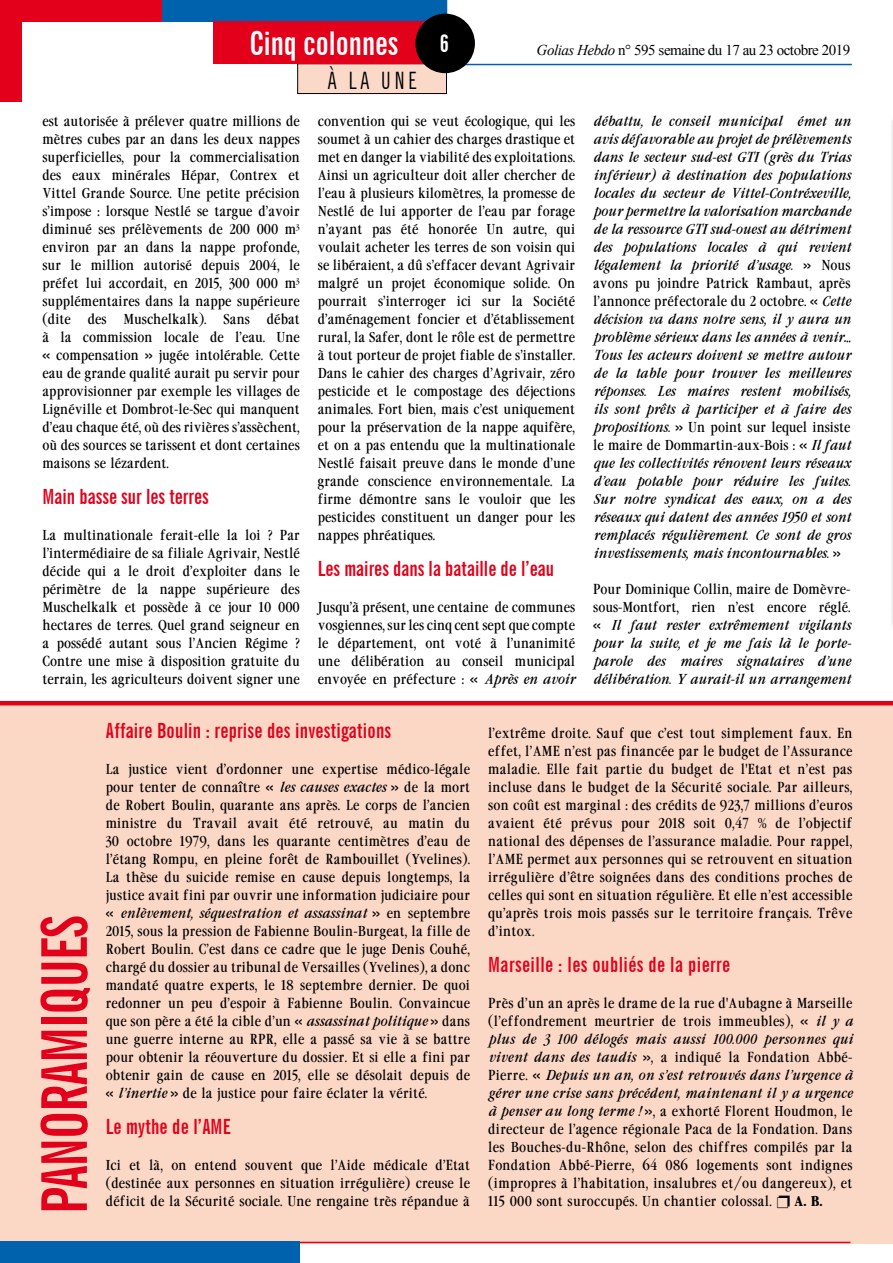
<style>
.page{position:relative;width:893px;height:1263px;background:#fff}
.page>*{position:absolute;margin:0;border:0;box-sizing:border-box;transform-origin:0 0}
.t1{font:700 extra-condensed 63px "News Gothic BT";letter-spacing:-.02em;color:#e2001a}
.t2{font:700 extra-condensed 33px "News Gothic BT";color:#fff}
.t3{font:extra-condensed 24px "News Gothic BT";color:#000}
.t4{font:700 extra-condensed 21px "News Gothic BT";letter-spacing:.01em;color:#e2001a}
.t5{font:15px "Times New Roman";letter-spacing:-.03em;color:#000}
.t6{font:13.5px/18px "Garamond Cond";color:#000;text-align:justify}
.t7{font:italic 13.5px/18px "Garamond Cond";color:#000;text-align:justify}
.t8{font:700 13.5px "Garamond Cond";color:#000}
.s1{font-size:24px}
.s2{font-style:italic}
.s3{font-style:normal}
</style>
<div class="page">
<div style="left:157px;top:0;width:290px;height:22px;background:#0062ac"></div>
<div style="left:0;top:702px;width:893px;height:541px;background:#fbd7c6"></div>
<hr style="left:0;top:701px;width:893px;height:4px;background:#e2001a">
<hr style="left:890px;top:111px;width:3px;height:529px;background:#f4f4f4">
<hr style="left:446px;top:64px;width:406px;height:1px;background:#0062ac">
<div style="left:298px;top:64px;width:148px;height:30px;background:#fbd9c9"></div>
<div style="left:297px;top:63px;width:150px;height:31px;border:1px solid #000"></div>
<div style="left:213px;top:21px;width:234px;height:43px;background:#e2001a"></div>
<div style="left:0;top:0;width:21px;height:102px;background:#e2001a"></div>
<div style="left:0;top:0;width:162px;height:21px;background:#e2001a"></div>
<hr style="left:43px;top:1242px;width:807px;height:1px;background:#e2001a">
<div style="left:0;top:1242px;width:300px;height:21px;background:#0062ac"></div>
<div style="left:415px;top:14px;width:60px;height:59px;background:#000;border-radius:50%"></div>
<h2 class="t2" style="left:250px;top:24px;width:201px">Cinq colonnes <span class="s1">6</span></h2>
<h3 class="t3" style="left:328px;top:66px;width:90px">À LA UNE</h3>
<p class="t5" style="left:537px;top:40px;width:315px"><span class="s2">Golias Hebdo</span> n° 595 semaine du 17 au 23 octobre 2019</p>
<p class="t6" style="left:42px;top:112px;width:259px">est autorisée à prélever quatre millions de mètres cubes par an dans les deux nappes superficielles, pour la commercialisation des eaux minérales Hépar, Contrex et Vittel Grande Source. Une petite précision s’impose : lorsque Nestlé se targue d’avoir diminué ses prélèvements de 200 000 m<sup>3 </sup>environ par an dans la nappe profonde, sur le million autorisé depuis 2004, le préfet lui accordait, en 2015, 300 000 m<sup>3 </sup>supplémentaires dans la nappe supérieure (dite des</p>
<p class="t6" style="left:124px;top:310px;width:128px">Muschelkalk). Sans</p>
<p class="t6" style="left:42px;top:310px;width:259px;text-indent:224px">débat à la commission locale de l’eau. Une « compensation » jugée intolérable. Cette eau de grande qualité aurait pu servir pour approvisionner par exemple les villages de Lignéville et Dombrot-le-Sec qui manquent d’eau chaque été, où des rivières s’assèchent, où des sources se tarissent et dont certaines maisons se lézardent.</p>
<h3 class="t4" style="left:42px;top:484px;width:168px">Main basse sur les terres</h3>
<p class="t6" style="left:42px;top:526px;width:259px">La multinationale ferait-elle la loi ? Par l’intermédiaire de sa filiale Agrivair, Nestlé décide qui a le droit d’exploiter dans le périmètre de la nappe supérieure des Muschelkalk et possède à ce jour 10 000 hectares de terres. Quel grand seigneur en a possédé autant sous l’Ancien Régime ?<br>Contre une mise à disposition gratuite du terrain, les agriculteurs doivent signer une</p>
<p class="t6" style="left:318px;top:112px;width:259px">convention qui se veut écologique, qui les soumet à un cahier des charges drastique et met en danger la viabilité des exploitations.<br>Ainsi un agriculteur doit aller chercher de l’eau à plusieurs kilomètres, la promesse de Nestlé de lui apporter de l’eau par forage n’ayant pas été honorée Un autre, qui voulait acheter les terres de son voisin qui se libéraient, a dû s’effacer devant Agrivair malgré un projet économique solide. On pourrait s’interroger ici sur la Société d’aménagement foncier et d’établissement rural, la Safer, dont le rôle est de permettre à tout porteur de projet fiable de s’installer.<br>Dans le cahier des charges d’Agrivair, zéro pesticide et le compostage des déjections animales. Fort bien, mais c’est uniquement pour la préservation de la nappe aquifère, et on a pas entendu que la multinationale Nestlé faisait preuve dans le monde d’une grande conscience environnementale. La firme démontre sans le vouloir que les pesticides constituent un danger pour les nappes phréatiques.</p>
<h3 class="t4" style="left:318px;top:556px;width:238px">Les maires dans la bataille de l’eau</h3>
<p class="t6" style="left:318px;top:598px;width:259px">Jusqu’à présent, une centaine de communes vosgiennes, sur les cinq cent sept que compte le département, ont voté à l’unanimité une délibération au conseil municipal envoyée en préfecture : « <span class="s2">Après en avoir</span></p>
<p class="t7" style="left:593px;top:112px;width:259px">débattu, le conseil municipal émet un avis défavorable au projet de prélèvements dans le secteur sud-est GTI (grès du Trias inférieur) à destination des populations locales du secteur de Vittel-Contréxeville, pour permettre la valorisation marchande de la ressource GTI sud-ouest au détriment des populations locales à qui revient légalement la priorité d’usage. <span class="s3">» Nous avons pu joindre Patrick Rambaut, après l’annonce préfectorale du 2 octobre. «</span> Cette décision va dans notre sens, il y aura un problème sérieux dans les années à venir… Tous les acteurs doivent se mettre autour de la table pour trouver les meilleures réponses. Les maires restent mobilisés, ils sont prêts à participer et à faire des propositions. <span class="s3">» Un point sur lequel insiste le maire de Dommartin-aux-Bois : «</span> Il faut que les collectivités rénovent leurs réseaux d’eau potable pour réduire les fuites.<br>Sur notre syndicat des eaux, on a des réseaux qui datent des années 1950 et sont remplacés régulièrement. Ce sont de gros investissements, mais incontournables. <span class="s3">»</span></p>
<p class="t7" style="left:593px;top:580px;width:260px"><span class="s3">Pour Dominique Collin, maire de Domèvre&shy;sous-Montfort, rien n’est encore réglé. «</span> Il faut rester extrêmement vigilants pour la suite, et je me fais là le porte&shy;parole des maires signataires d’une délibération. Y aurait-il un arrangement</p>
<h1 class="t1" style="left:26px;top:1214px;width:300px;rotate:-90deg">panoramiques</h1>
<h3 class="t4" style="left:106px;top:718px;width:287px">Affaire Boulin : reprise des investigations</h3>
<p class="t6" style="left:106px;top:760px;width:366px">La justice vient d’ordonner une expertise médico-légale pour tenter de connaître « <span class="s2">les causes exactes</span> » de la mort de Robert Boulin, quarante ans après. Le corps de l’ancien ministre du Travail avait été retrouvé, au matin du 30 octobre 1979, dans les quarante centimètres d’eau de l’étang Rompu, en pleine forêt de Rambouillet (Yvelines).<br>La thèse du suicide remise en cause depuis longtemps, la justice avait fini par ouvrir une information judiciaire pour « <span class="s2">enlèvement, séquestration et assassinat</span> » en septembre 2015, sous la pression de Fabienne Boulin-Burgeat, la fille de Robert Boulin. C’est dans ce cadre que le juge Denis Couhé, chargé du dossier au tribunal de Versailles (Yvelines), a donc mandaté quatre experts, le 18 septembre dernier. De quoi redonner un peu d’espoir à Fabienne Boulin. Convaincue que son père a été la cible d’un « <span class="s2">assassinat politique</span> » dans une guerre interne au RPR, elle a passé sa vie à se battre pour obtenir la réouverture du dossier. Et si elle a fini par obtenir gain de cause en 2015, elle se désolait depuis de « <span class="s2">l’inertie</span> » de la justice pour faire éclater la vérité.</p>
<h3 class="t4" style="left:106px;top:1114px;width:125px">Le mythe de l’AME</h3>
<p class="t6" style="left:106px;top:1156px;width:366px">Ici et là, on entend souvent que l’Aide médicale d’Etat (destinée aux personnes en situation irrégulière) creuse le déficit de la Sécurité sociale. Une rengaine très répandue à</p>
<p class="t6" style="left:488px;top:724px;width:366px">l’extrême droite. Sauf que c’est tout simplement faux. En effet, l’AME n’est pas financée par le budget de l’Assurance maladie. Elle fait partie du budget de l'Etat et n’est pas incluse dans le budget de la Sécurité sociale. Par ailleurs, son coût est marginal : des crédits de 923,7 millions d’euros avaient été prévus pour 2018 soit 0,47 % de l’objectif national des dépenses de l’assurance maladie. Pour rappel, l’AME permet aux personnes qui se retrouvent en situation irrégulière d’être soignées dans des conditions proches de celles qui sont en situation régulière. Et elle n’est accessible qu’après trois mois passés sur le territoire français. Trêve d’intox.</p>
<h3 class="t4" style="left:488px;top:952px;width:244px">Marseille : les oubliés de la pierre</h3>
<p class="t6" style="left:488px;top:994px;width:366px">Près d’un an après le drame de la rue d'Aubagne à Marseille (l’effondrement meurtrier de trois immeubles), « <span class="s2">il y a plus de 3 100 délogés mais aussi 100.000 personnes qui vivent dans des taudis</span> », a indiqué la Fondation Abbé-Pierre. « <span class="s2">Depuis un an, on s’est retrouvés dans l’urgence à gérer une crise sans précédent, maintenant il y a urgence à penser au long terme !</span> », a exhorté Florent Houdmon, le directeur de l’agence régionale Paca de la Fondation. Dans les Bouches-du-Rhône, selon des chiffres compilés par la Fondation Abbé-Pierre, 64 086 logements sont indignes (impropres à l’habitation, insalubres et/ou dangereux), et 115 000 sont suroccupés. Un chantier colossal.</p>
<p class="t8" style="left:794px;top:1192px;width:30px">A. B.</p>
</div>
